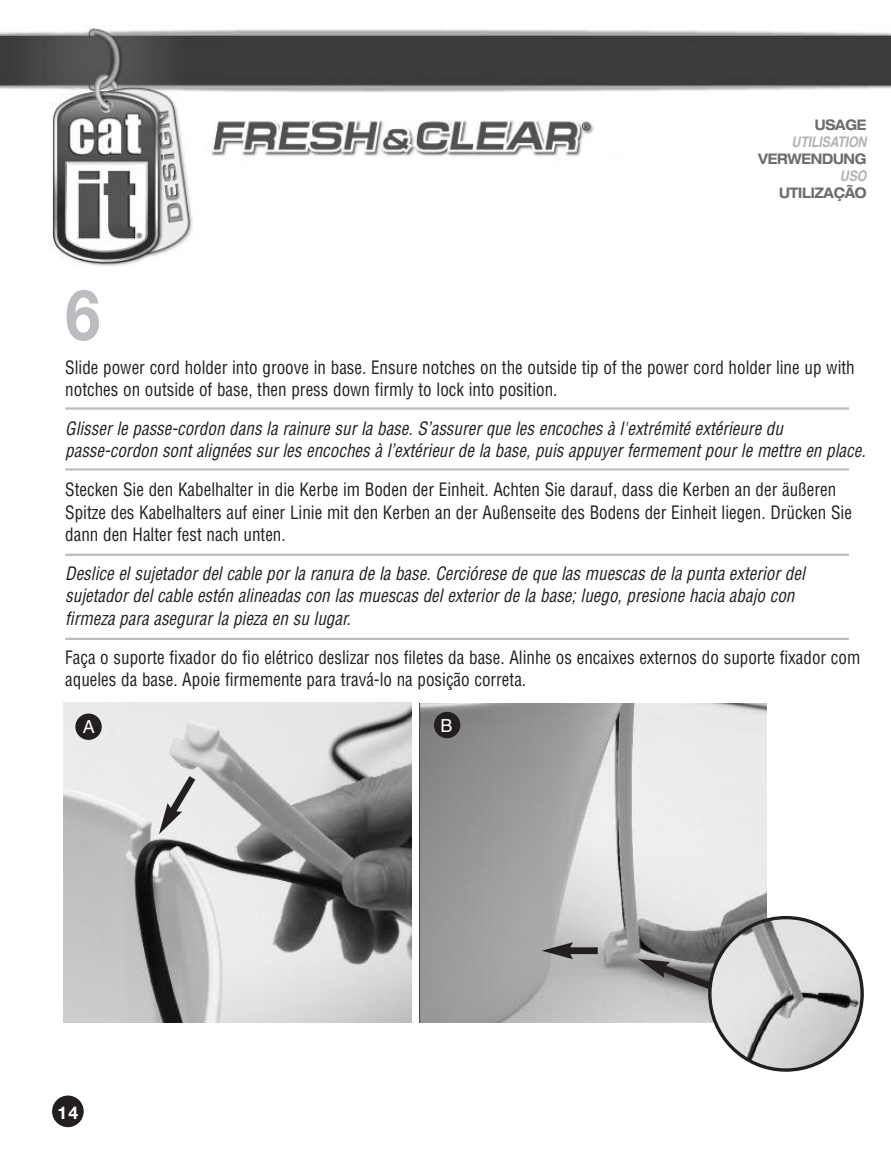
<style>
.page{position:relative;width:891px;height:1155px;background:#fff}
.page>*{position:absolute;margin:0;border:0;box-sizing:border-box;transform-origin:0 0}
.t1{font:700 70.2px "Helvetica Neue";color:#bcbdc0;scale:.9 1}
.t2{font:condensed 18px/22.5px "Helvetica";color:#231f20;scale:.95 1}
.t3{font:italic condensed 18px/22.5px "Helvetica";color:#231f20;scale:.95 1}
.t4{font:18px "Helvetica";color:#fff}
.t5{font:700 17.55px "Helvetica Neue";color:#fff}
.t6{font:700 expanded 14.62px "Helvetica Neue";letter-spacing:-.025em;color:#6c6d70;scale:.85 1}
.t7{font:italic 700 14.62px "Helvetica";letter-spacing:-.015em;color:#b2b3b7;scale:.85 1}
</style>
<div class="page">
<div style="left:52px;top:1095px;width:32px;height:31px;background:#231f20;border-radius:50%"></div>
<img style="left:0;top:25px;width:891px;height:242px">
<img style="left:63px;top:702px;width:349px;height:320px">
<img style="left:419px;top:703px;width:348px;height:319px">
<div style="left:434px;top:711px;width:26px;height:27px;background:#231f20;border-radius:50%"></div>
<div style="left:567px;top:947px;width:31px;height:6px;background:#231f20"></div>
<svg style="left:542px;top:942px;width:31px;height:17px"></svg>
<hr style="left:65px;top:407px;width:784px;height:2px;background:#bcbdc0">
<hr style="left:65px;top:468px;width:784px;height:2px;background:#bcbdc0">
<hr style="left:65px;top:553px;width:784px;height:3px;background:#bcbdc0">
<hr style="left:65px;top:637px;width:784px;height:3px;background:#bcbdc0">
<div style="left:75px;top:713px;width:27px;height:26px;background:#231f20;border-radius:50%"></div>
<svg style="left:159px;top:768px;width:43px;height:66px;background:#c8c8c8"></svg>
<svg style="left:638px;top:915px;width:226px;height:156px"></svg>
<p class="t6" style="left:815px;top:120px;width:62px">USAGE</p>
<p class="t7" style="left:792px;top:136px;width:90px">UTILISATION</p>
<p class="t6" style="left:758px;top:153px;width:129px">VERWENDUNG</p>
<p class="t7" style="left:840px;top:170px;width:33px">USO</p>
<p class="t6" style="left:779px;top:187px;width:104px">UTILIZAÇÃO</p>
<h1 class="t1" style="left:65px;top:271px;width:41px">6</h1>
<p class="t2" style="left:65px;top:356px;width:833px">Slide power cord holder into groove in base. Ensure notches on the outside tip of the power cord holder line up with notches on outside of base, then press down firmly to lock into position.</p>
<p class="t3" style="left:65px;top:417px;width:844px">Glisser le passe-cordon dans la rainure sur la base. S’assurer que les encoches à l'extrémité extérieure du passe-cordon sont alignées sur les encoches à l’extérieur de la base, puis appuyer fermement pour le mettre en place.</p>
<p class="t2" style="left:65px;top:478px;width:830px">Stecken Sie den Kabelhalter in die Kerbe im Boden der Einheit. Achten Sie darauf, dass die Kerben an der äußeren<br>Spitze des Kabelhalters auf einer Linie mit den Kerben an der Außenseite des Bodens der Einheit liegen. Drücken Sie dann den Halter fest nach unten.</p>
<p class="t3" style="left:65px;top:562px;width:780px">Deslice el sujetador del cable por la ranura de la base. Cerciórese de que las muescas de la punta exterior del sujetador del cable estén alineadas con las muescas del exterior de la base; luego, presione hacia abajo con firmeza para asegurar la pieza en su lugar.</p>
<p class="t2" style="left:65px;top:646px;width:839px">Faça o suporte fixador do fio elétrico deslizar nos filetes da base. Alinhe os encaixes externos do suporte fixador com aqueles da base. Apoie firmemente para travá-lo na posição correta.</p>
<p class="t4" style="left:83px;top:720px;width:14px">A</p>
<p class="t4" style="left:440px;top:718px;width:14px">B</p>
<p class="t5" style="left:58px;top:1101px;width:22px">14</p>
</div>
